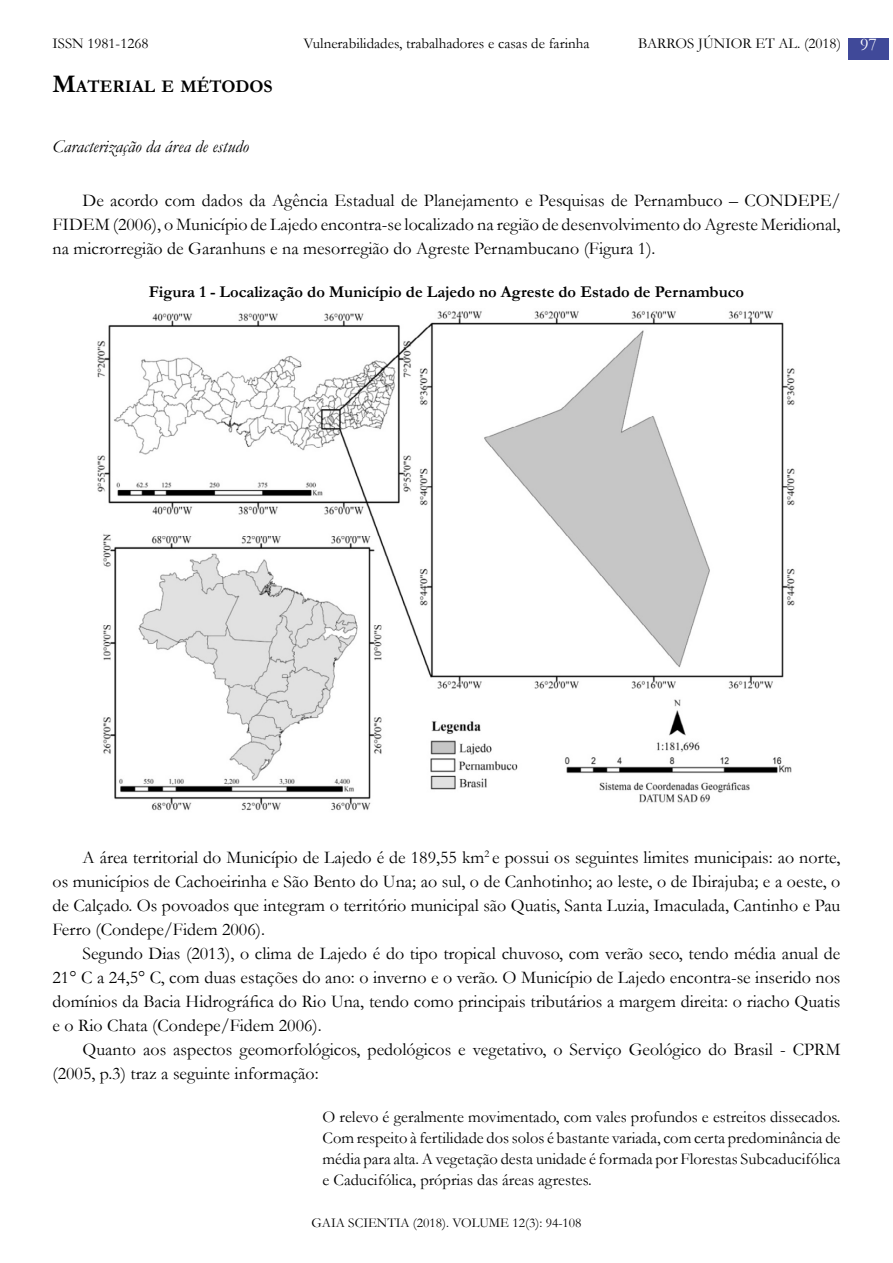
<style>
.page{position:relative;width:893px;height:1263px;background:#fff}
.page>*{position:absolute;margin:0;border:0;box-sizing:border-box;transform-origin:0 0}
.t1{font:18px/24px "Garamond";color:#000;text-align:justify}
.t2{font:italic 18px "Garamond";color:#000}
.t3{font:700 17.85px "Garamond";color:#000}
.t4{font:16.5px/21px "Garamond";color:#000;text-align:justify}
.t5{font:700 16.5px "Garamond";color:#000}
.t6{font:15px "Garamond";color:#000}
.t7{font:13.5px "Garamond";color:#000}
.s1{font-size:18px;color:#fff}
.s2{font-size:25.5px}
</style>
<div class="page">
<div style="left:848px;top:39px;width:41px;height:21px;background:#404999"></div>
<img style="left:97px;top:311px;width:698px;height:500px">
<p class="t6" style="left:52px;top:34px;width:97px">ISSN 1981-1268</p>
<p class="t6" style="left:638px;top:34px;width:240px">BARROS JÚNIOR ET AL. (2018) <span class="s1">97</span></p>
<p class="t6" style="left:303px;top:34px;width:288px">Vulnerabilidades, trabalhadores e casas de farinha</p>
<p class="t3" style="left:52px;top:74px;width:222px"><span class="s2">M</span>ATERIAL E MÉTODOS</p>
<p class="t2" style="left:52px;top:134px;width:198px">Caracterização da área de estudo</p>
<p class="t1" style="left:52px;top:188px;width:789px;text-indent:30px">De acordo com dados da Agência Estadual de Planejamento e Pesquisas de Pernambuco – CONDEPE/ FIDEM (2006), o Município de Lajedo encontra-se localizado na região de desenvolvimento do Agreste Meridional, na microrregião de Garanhuns e na mesorregião do Agreste Pernambucano (Figura 1).</p>
<p class="t5" style="left:149px;top:281px;width:597px">Figura 1 - Localização do Município de Lajedo no Agreste do Estado de Pernambuco</p>
<p class="t1" style="left:52px;top:844px;width:789px;text-indent:30px">A área territorial do Município de Lajedo é de 189,55 km<sup>2</sup> e possui os seguintes limites municipais: ao norte, os municípios de Cachoeirinha e São Bento do Una; ao sul, o de Canhotinho; ao leste, o de Ibirajuba; e a oeste, o de Calçado. Os povoados que integram o território municipal são Quatis, Santa Luzia, Imaculada, Cantinho e Pau Ferro (Condepe/Fidem 2006).</p>
<p class="t1" style="left:52px;top:940px;width:789px;text-indent:30px">Segundo Dias (2013), o clima de Lajedo é do tipo tropical chuvoso, com verão seco, tendo média anual de 21° C a 24,5° C, com duas estações do ano: o inverno e o verão. O Município de Lajedo encontra-se inserido nos domínios da Bacia Hidrográfica do Rio Una, tendo como principais tributários a margem direita: o riacho Quatis e o Rio Chata (Condepe/Fidem 2006).</p>
<p class="t1" style="left:52px;top:1036px;width:789px;text-indent:30px">Quanto aos aspectos geomorfológicos, pedológicos e vegetativo, o Serviço Geológico do Brasil - CPRM (2005, p.3) traz a seguinte informação:</p>
<p class="t4" style="left:322px;top:1106px;width:519px">O relevo é geralmente movimentado, com vales profundos e estreitos dissecados.<br>Com respeito à fertilidade dos solos é bastante variada, com certa predominância de média para alta. A vegetação desta unidade é formada por Florestas Subcaducifólica e Caducifólica, próprias das áreas agrestes.</p>
<p class="t7" style="left:311px;top:1213px;width:272px">GAIA SCIENTIA (2018). VOLUME 12(3): 94-108</p>
</div>
